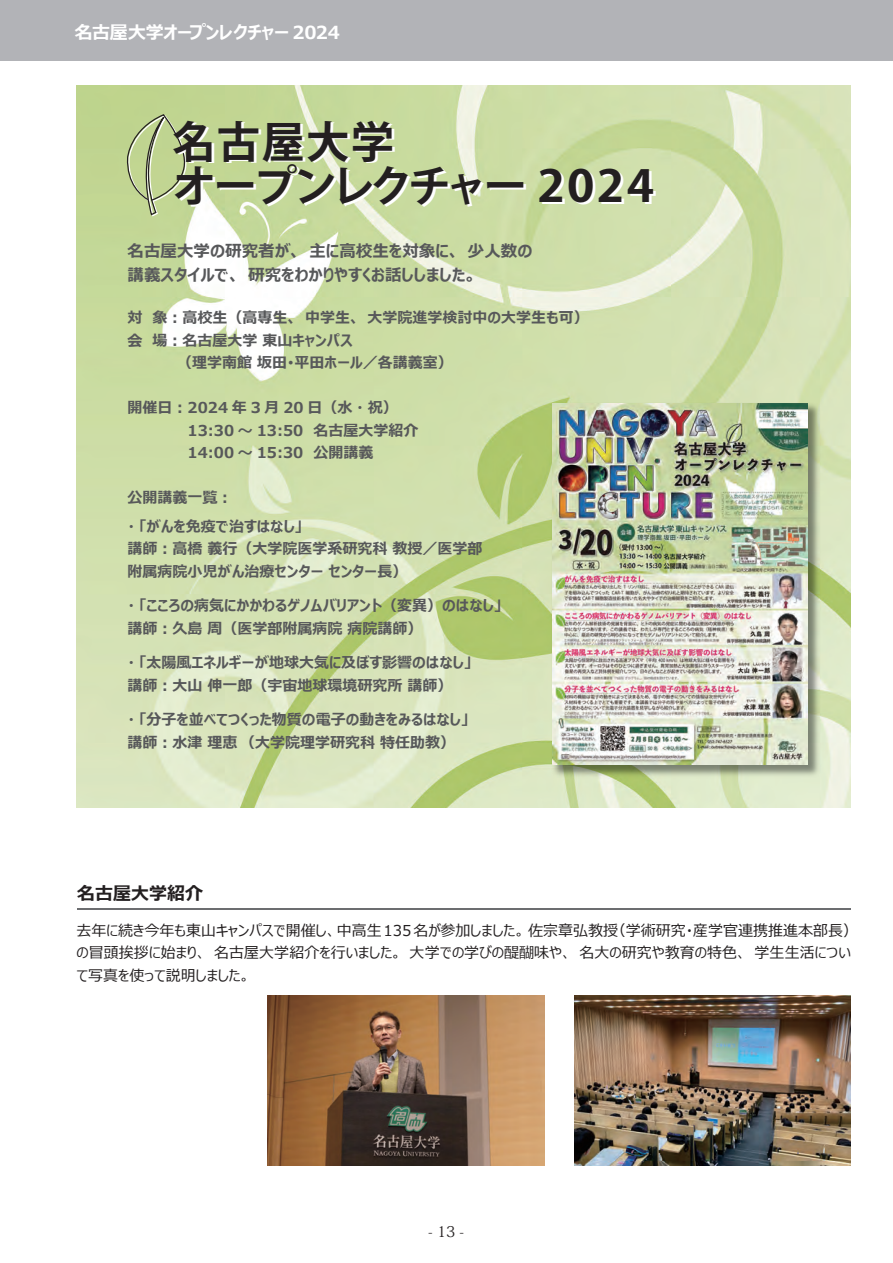
<style>
.page{position:relative;width:893px;height:1263px;background:#fff}
.page>*{position:absolute;margin:0;border:0;box-sizing:border-box;transform-origin:0 0}
.t1{font:700 43.5px "Koz Go Pro";letter-spacing:-.09em;color:#231f20}
.t2{font:700 43.5px "Koz Go Pro";letter-spacing:-.06em;color:#231f20}
.t3{font:700 18px "Meiryo UI";letter-spacing:-.015em;color:#fff}
.t4{font:700 18px "Meiryo UI";color:#231f20}
.t5{font:700 16.5px/24px "Meiryo UI";color:#57585a}
.t6{font:700 15px/22.5px "Meiryo UI";color:#57585a}
.t7{font:15px/22.5px "Meiryo UI";color:#231f20}
.t8{font:15px "Koz Min Pro";color:#231f20}
</style>
<div class="page">
<div style="left:0;top:0;width:893px;height:60px;background:#b2b3b7"></div>
<hr style="left:77px;top:909px;width:773px;height:1px;background:#6c6d70">
<img style="left:574px;top:995px;width:276px;height:170px">
<img style="left:268px;top:995px;width:276px;height:170px">
<img style="left:77px;top:85px;width:773px;height:723px">
<svg style="left:126px;top:105px;width:64px;height:113px;background:#b8ca8f"></svg>
<img style="left:549px;top:400px;width:274px;height:381px">
<img style="left:553px;top:404px;width:255px;height:361px">
<p class="t3" style="left:75px;top:20px;width:266px">名古屋大学オープンレクチャー 2024</p>
<h1 class="t2" style="left:172px;top:114px;width:223px">名古屋大学</h1>
<h1 class="t1" style="left:173px;top:158px;width:483px">オープンレクチャー 2024</h1>
<p class="t5" style="left:128px;top:240px;width:407px">名古屋大学の研究者が、主に高校生を対象に、少人数の講義スタイルで、研究をわかりやすくお話ししました。</p>
<p class="t6" style="left:128px;top:307px;width:463px">対　象︓高校生（高専生、中学生、大学院進学検討中の大学生も可）</p>
<p class="t6" style="left:128px;top:330px;width:227px">会　場︓名古屋大学 東山キャンパス</p>
<p class="t6" style="left:177px;top:352px;width:277px">（理学南館 坂田･平田ホール／各講義室）</p>
<p class="t6" style="left:188px;top:397px;width:232px;text-indent:-60px">開催日︓2024 年 3 月 20 日（水・祝）<br>13:30 ～ 13:50　名古屋大学紹介<br>14:00 ～ 15:30　公開講義</p>
<p class="t6" style="left:128px;top:484px;width:176px;line-height:28.5px">公開講義一覧︓<br>・「がんを免疫で治すはなし」</p>
<p class="t6" style="left:128px;top:538px;width:356px">講師︓高橋 義行（大学院医学系研究科 教授／医学部附属病院小児がん治療センター センター長）</p>
<p class="t6" style="left:128px;top:595px;width:375px">・「こころの病気にかかわるゲノムバリアント（変異）のはなし」講師︓久島 周（医学部附属病院 病院講師）</p>
<p class="t6" style="left:128px;top:652px;width:345px">・「太陽風エネルギーが地球大気に及ぼす影響のはなし」講師︓大山 伸一郎（宇宙地球環境研究所 講師）</p>
<p class="t6" style="left:128px;top:709px;width:343px">・「分子を並べてつくった物質の電子の動きをみるはなし」講師︓水津 理恵　（大学院理学研究科 特任助教）</p>
<p class="t4" style="left:77px;top:881px;width:127px">名古屋大学紹介</p>
<p class="t7" style="left:77px;top:920px;width:783px">去年に続き今年も東山キャンパスで開催し、中高生 135名が参加しました。佐宗章弘教授（学術研究・産学官連携推進本部長）の冒頭挨拶に始まり、名古屋大学紹介を行いました。大学での学びの醍醐味や、名大の研究や教育の特色、学生生活について写真を使って説明しました。</p>
<p class="t8" style="left:428px;top:1221px;width:37px">- 13 -</p>
</div>
